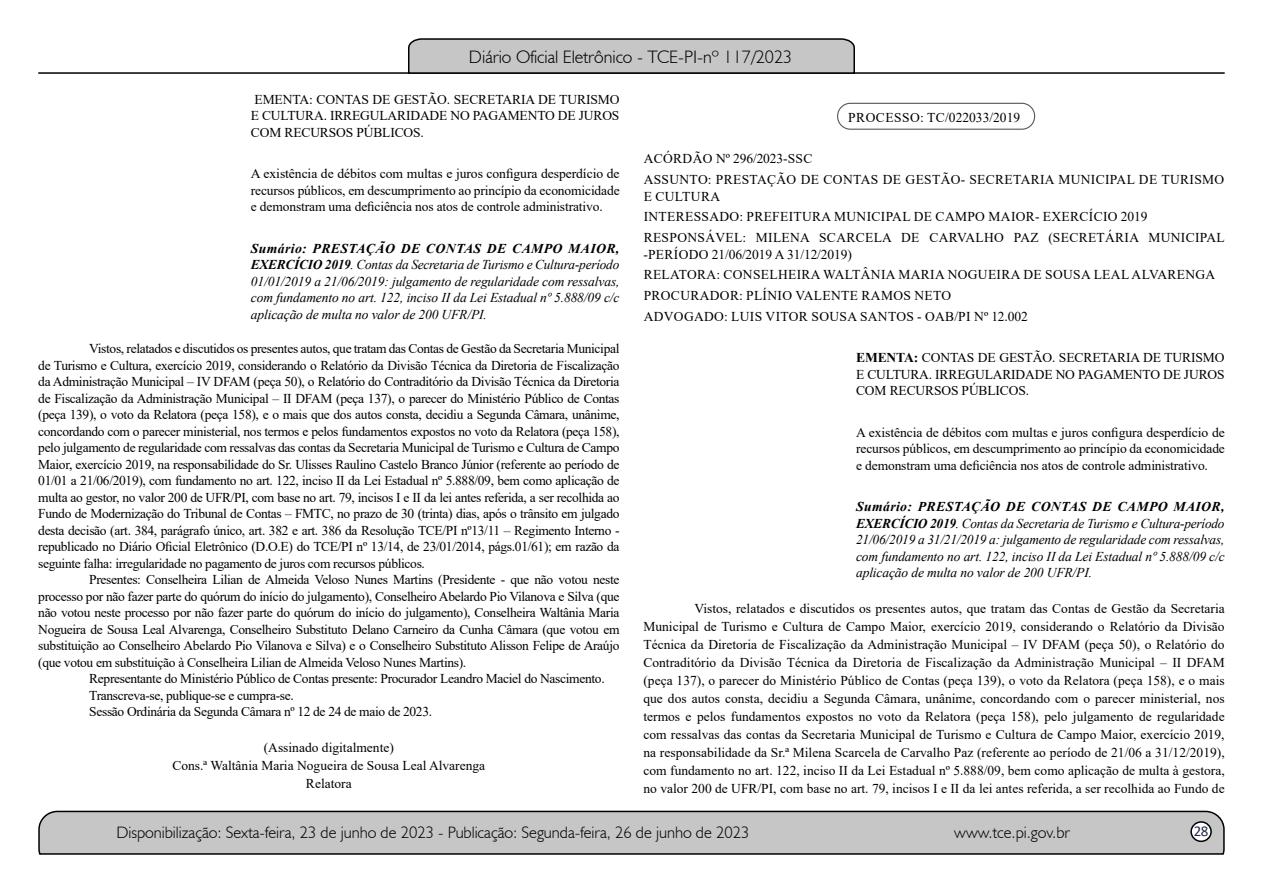
<style>
.page{position:relative;width:1263px;height:893px;background:#fff}
.page>*{position:absolute;margin:0;border:0;box-sizing:border-box;transform-origin:0 0}
.t1{font:300 18px "Humanist 521 BT";color:#000}
.t2{font:300 16.5px "Humanist 521 BT";color:#000}
.t3{font:15px "Calibri";color:#212d4c}
.t4{font:13.5px/16.5px "Times New Roman";letter-spacing:-.01em;color:#000;text-align:justify}
.t5{font:italic 13.5px/16.5px "Times New Roman";letter-spacing:-.01em;color:#000;text-align:justify}
.t6{font:13.5px/20.7px "Times New Roman";letter-spacing:.025em;color:#000}
.t7{font:13.5px "Times New Roman";letter-spacing:.015em;color:#000}
.s1{font-weight:700}
</style>
<div class="page">
<svg style="left:38px;top:810px;width:1187px;height:45px"></svg>
<div style="left:1191px;top:822px;width:20px;height:19px;background:#fff;border-radius:50%"></div>
<div style="left:1190px;top:821px;width:22px;height:21px;border:2px solid #000;border-radius:50%"></div>
<hr style="left:38px;top:72px;width:1187px;height:2px;background:#000">
<svg style="left:407px;top:38px;width:449px;height:36px"></svg>
<div style="left:837px;top:103px;width:198px;height:27px;border:1px solid #575756;border-radius:13px"></div>
<h1 class="t1" style="left:469px;top:46px;width:325px">Diário Oficial Eletrônico - TCE-PI-nº 117/2023</h1>
<p class="t4" style="left:251px;top:91px;width:370px">EMENTA: CONTAS DE GESTÃO. SECRETARIA DE TURISMO E CULTURA. IRREGULARIDADE NO PAGAMENTO DE JUROS COM RECURSOS PÚBLICOS.</p>
<p class="t4" style="left:251px;top:165px;width:370px">A existência de débitos com multas e juros configura desperdício de recursos públicos, em descumprimento ao princípio da economicidade e demonstram uma deficiência nos atos de controle administrativo.</p>
<p class="t5" style="left:251px;top:240px;width:370px"><span class="s1">Sumário: PRESTAÇÃO DE CONTAS DE CAMPO MAIOR, EXERCÍCIO 2019</span>. Contas da Secretaria de Turismo e Cultura-período 01/01/2019 a 21/06/2019: julgamento de regularidade com ressalvas, com fundamento no art. 122, inciso II da Lei Estadual nº 5.888/09 c/c aplicação de multa no valor de 200 UFR/PI.</p>
<p class="t4" style="left:38px;top:340px;width:583px;text-indent:51px">Vistos, relatados e discutidos os presentes autos, que tratam das Contas de Gestão da Secretaria Municipal de Turismo e Cultura, exercício 2019, considerando o Relatório da Divisão Técnica da Diretoria de Fiscalização da Administração Municipal – IV DFAM (peça 50), o Relatório do Contraditório da Divisão Técnica da Diretoria de Fiscalização da Administração Municipal – II DFAM (peça 137), o parecer do Ministério Público de Contas (peça 139), o voto da Relatora (peça 158), e o mais que dos autos consta, decidiu a Segunda Câmara, unânime, concordando com o parecer ministerial, nos termos e pelos fundamentos expostos no voto da Relatora (peça 158), pelo julgamento de regularidade com ressalvas das contas da Secretaria Municipal de Turismo e Cultura de Campo Maior, exercício 2019, na responsabilidade do Sr. Ulisses Raulino Castelo Branco Júnior (referente ao período de 01/01 a 21/06/2019), com fundamento no art. 122, inciso II da Lei Estadual nº 5.888/09, bem como aplicação de multa ao gestor, no valor 200 de UFR/PI, com base no art. 79, incisos I e II da lei antes referida, a ser recolhida ao Fundo de Modernização do Tribunal de Contas – FMTC, no prazo de 30 (trinta) dias, após o trânsito em julgado desta decisão (art. 384, parágrafo único, art. 382 e art. 386 da Resolução TCE/PI nº13/11 – Regimento Interno - republicado no Diário Oficial Eletrônico (D.O.E) do TCE/PI nº 13/14, de 23/01/2014, págs.01/61); em razão da seguinte falha: irregularidade no pagamento de juros com recursos públicos.</p>
<p class="t4" style="left:38px;top:571px;width:583px;text-indent:51px">Presentes: Conselheira Lilian de Almeida Veloso Nunes Martins (Presidente - que não votou neste processo por não fazer parte do quórum do início do julgamento), Conselheiro Abelardo Pio Vilanova e Silva (que não votou neste processo por não fazer parte do quórum do início do julgamento), Conselheira Waltânia Maria Nogueira de Sousa Leal Alvarenga, Conselheiro Substituto Delano Carneiro da Cunha Câmara (que votou em substituição ao Conselheiro Abelardo Pio Vilanova e Silva) e o Conselheiro Substituto Alisson Felipe de Araújo (que votou em substituição à Conselheira Lilian de Almeida Veloso Nunes Martins).</p>
<p class="t4" style="left:89px;top:670px;width:517px;text-align:left">Representante do Ministério Público de Contas presente: Procurador Leandro Maciel do Nascimento.<br>Transcreva-se, publique-se e cumpra-se.<br>Sessão Ordinária da Segunda Câmara nº 12 de 24 de maio de 2023.</p>
<p class="t4" style="left:172px;top:738px;width:314px;line-height:18px;text-align:center">(Assinado digitalmente)<br>Cons.ª Waltânia Maria Nogueira de Sousa Leal Alvarenga<br>Relatora</p>
<p class="t7" style="left:848px;top:108px;width:173px">PROCESSO: TC/022033/2019</p>
<p class="t6" style="left:644px;top:148px;width:582px">ACÓRDÃO Nº 296/2023-SSC<br>ASSUNTO: PRESTAÇÃO DE CONTAS DE GESTÃO- SECRETARIA MUNICIPAL DE TURISMO</p>
<p class="t6" style="left:644px;top:185px;width:583px">E CULTURA<br>INTERESSADO: PREFEITURA MUNICIPAL DE CAMPO MAIOR- EXERCÍCIO 2019<br>RESPONSÁVEL: MILENA SCARCELA DE CARVALHO PAZ (SECRETÁRIA MUNICIPAL</p>
<p class="t6" style="left:643px;top:243px;width:573px">-PERÍODO 21/06/2019 A 31/12/2019)<br>RELATORA: CONSELHEIRA WALTÂNIA MARIA NOGUEIRA DE SOUSA LEAL ALVARENGA PROCURADOR: PLÍNIO VALENTE RAMOS NETO<br>ADVOGADO: LUIS VITOR SOUSA SANTOS - OAB/PI Nº 12.002</p>
<p class="t4" style="left:856px;top:349px;width:370px"><span class="s1">EMENTA:</span> CONTAS DE GESTÃO. SECRETARIA DE TURISMO E CULTURA. IRREGULARIDADE NO PAGAMENTO DE JUROS COM RECURSOS PÚBLICOS.</p>
<p class="t4" style="left:856px;top:424px;width:370px">A existência de débitos com multas e juros configura desperdício de recursos públicos, em descumprimento ao princípio da economicidade e demonstram uma deficiência nos atos de controle administrativo.</p>
<p class="t5" style="left:856px;top:498px;width:370px"><span class="s1">Sumário: PRESTAÇÃO DE CONTAS DE CAMPO MAIOR, EXERCÍCIO 2019</span>. Contas da Secretaria de Turismo e Cultura-período 21/06/2019 a 31/21/2019 a: julgamento de regularidade com ressalvas, com fundamento no art. 122, inciso II da Lei Estadual nº 5.888/09 c/c aplicação de multa no valor de 200 UFR/PI.</p>
<p class="t4" style="left:643px;top:599px;width:583px;line-height:18px;text-indent:51px">Vistos, relatados e discutidos os presentes autos, que tratam das Contas de Gestão da Secretaria Municipal de Turismo e Cultura de Campo Maior, exercício 2019, considerando o Relatório da Divisão Técnica da Diretoria de Fiscalização da Administração Municipal – IV DFAM (peça 50), o Relatório do Contraditório da Divisão Técnica da Diretoria de Fiscalização da Administração Municipal – II DFAM (peça 137), o parecer do Ministério Público de Contas (peça 139), o voto da Relatora (peça 158), e o mais que dos autos consta, decidiu a Segunda Câmara, unânime, concordando com o parecer ministerial, nos termos e pelos fundamentos expostos no voto da Relatora (peça 158), pelo julgamento de regularidade com ressalvas das contas da Secretaria Municipal de Turismo e Cultura de Campo Maior, exercício 2019, na responsabilidade da Sr.ª Milena Scarcela de Carvalho Paz (referente ao período de 21/06 a 31/12/2019), com fundamento no art. 122, inciso II da Lei Estadual nº 5.888/09, bem como aplicação de multa à gestora, no valor 200 de UFR/PI, com base no art. 79, incisos I e II da lei antes referida, a ser recolhida ao Fundo de</p>
<p class="t2" style="left:116px;top:822px;width:635px">Disponibilização: Sexta-feira, 23 de junho de 2023 - Publicação: Segunda-feira, 26 de junho de 2023</p>
<p class="t2" style="left:954px;top:822px;width:117px">www.tce.pi.gov.br</p>
<p class="t3" style="left:1194px;top:821px;width:16px">28</p>
</div>
